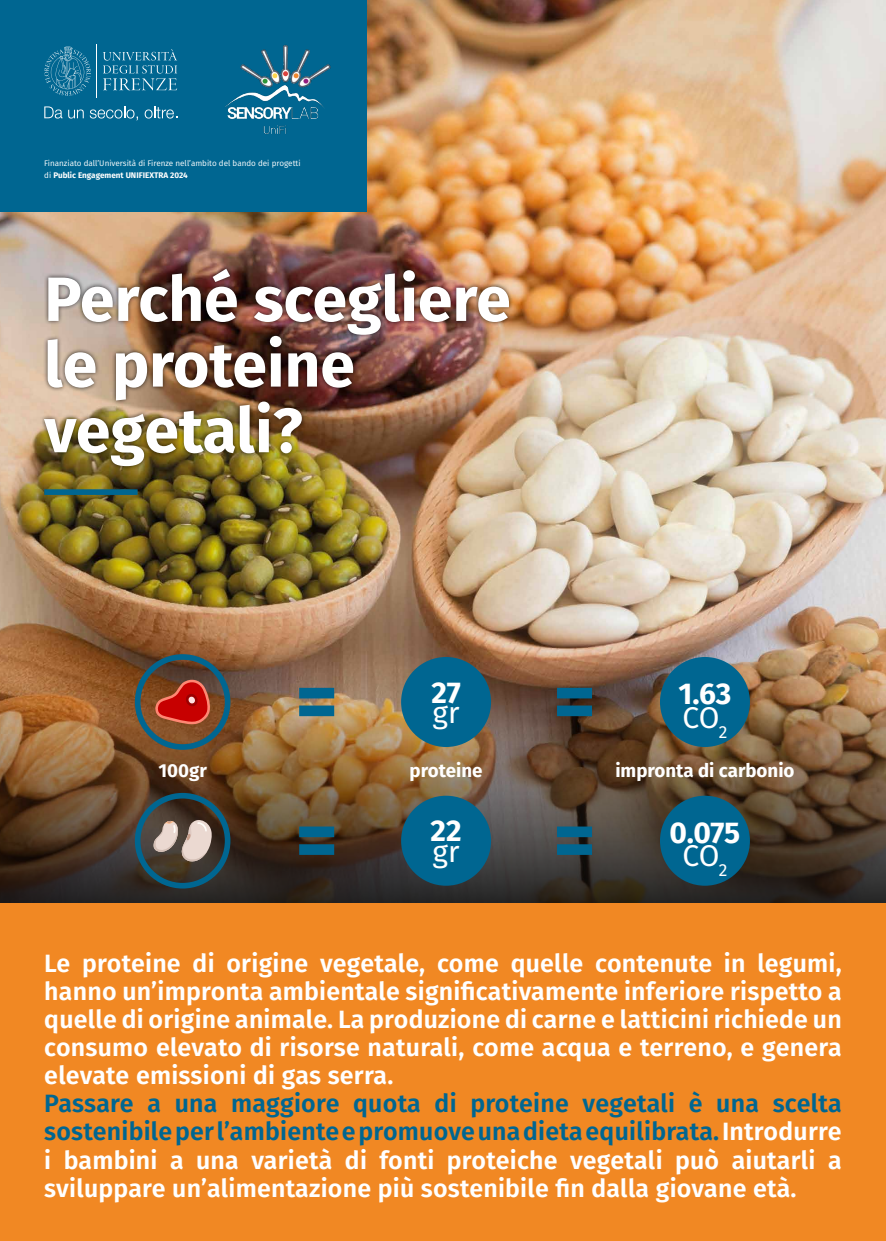
<style>
.page{position:relative;width:886px;height:1241px;background:#fff}
.page>*{position:absolute;margin:0;border:0;box-sizing:border-box;transform-origin:0 0}
.t1{font:700 62.5px/65.6px "Fira Sans";color:#fff}
.t2{font:700 30px/23.8px "Fira Sans";letter-spacing:-.01em;color:#fff}
.t3{font:30px "Fira Sans";color:#fff}
.t4{font:600 25px/28.1px "Fira Sans";letter-spacing:.01em;color:#fff;text-align:justify}
.t5{font:700 18.75px "Fira Sans";color:#fff}
.t6{font:8.12px/11.9px "Fira Sans";color:#fff}
.s1{font-weight:700}
.s2{font-weight:400}
.s3{color:#006691}
</style>
<div class="page">
<img style="left:0;top:0;width:886px;height:670px">
<img style="left:0;top:670px;width:886px;height:233px">
<div style="left:40px;top:264px;width:474px;height:206px;background:#000;opacity:.75"></div>
<div style="left:0;top:903px;width:886px;height:337px;background:#f18823"></div>
<div style="left:44px;top:489px;width:94px;height:6px;background:#006691"></div>
<div style="left:135px;top:654px;width:95px;height:95px;border:6px solid #006691;border-radius:50%"></div>
<div style="left:401px;top:657px;width:90px;height:89px;background:#006691;border-radius:50%"></div>
<div style="left:660px;top:657px;width:90px;height:89px;background:#006691;border-radius:50%"></div>
<svg style="left:154px;top:677px;width:57px;height:47px;background:#af2f20"></svg>
<div style="left:299px;top:687px;width:35px;height:11px;background:#006691"></div>
<div style="left:299px;top:705px;width:35px;height:11px;background:#006691"></div>
<div style="left:557px;top:687px;width:35px;height:11px;background:#006691"></div>
<div style="left:557px;top:705px;width:35px;height:11px;background:#006691"></div>
<div style="left:135px;top:792px;width:95px;height:96px;border:6px solid #006691;border-radius:50%"></div>
<div style="left:401px;top:795px;width:90px;height:90px;background:#006691;border-radius:50%"></div>
<div style="left:660px;top:795px;width:90px;height:90px;background:#006691;border-radius:50%"></div>
<div style="left:299px;top:826px;width:35px;height:11px;background:#006691"></div>
<div style="left:299px;top:844px;width:35px;height:10px;background:#006691"></div>
<div style="left:557px;top:826px;width:35px;height:11px;background:#006691"></div>
<div style="left:557px;top:844px;width:35px;height:10px;background:#006691"></div>
<svg style="left:153px;top:813px;width:59px;height:49px;background:#95857b"></svg>
<div style="left:0;top:0;width:367px;height:212px;background:#006691"></div>
<svg style="left:44px;top:106px;width:40px;height:12px"></svg>
<svg style="left:90px;top:106px;width:48px;height:14px"></svg>
<svg style="left:145px;top:106px;width:32px;height:12px"></svg>
<hr style="left:97px;top:44px;width:1px;height:54px;background:#fff">
<svg style="left:103px;top:49px;width:74px;height:41px"></svg>
<svg style="left:44px;top:46px;width:47px;height:50px"></svg>
<img style="left:225px;top:44px;width:106px;height:91px">
<p class="t6" style="left:44px;top:157px;width:258px">Finanziato dall’Università di Firenze nell’ambito del bando dei progetti di <span class="s1">Public Engagement UNIFIEXTRA 2024</span></p>
<h1 class="t1" style="left:44px;top:262px;width:468px">Perché scegliere le proteine vegetali?</h1>
<p class="t2" style="left:431px;top:678px;width:31px">27</p>
<p class="t3" style="left:432px;top:690px;width:29px">gr</p>
<p class="t2" style="left:678px;top:679px;width:55px">1.63<br><span class="s2">CO</span><sub>2</sub></p>
<p class="t5" style="left:158px;top:754px;width:50px">100gr</p>
<p class="t5" style="left:410px;top:754px;width:74px">proteine</p>
<p class="t5" style="left:615px;top:754px;width:181px">impronta di carbonio</p>
<p class="t2" style="left:430px;top:816px;width:33px">22</p>
<p class="t3" style="left:432px;top:828px;width:29px">gr</p>
<p class="t2" style="left:669px;top:818px;width:72px;line-height:23.1px;text-align:center">0.075<br><span class="s2">CO</span><sub>2</sub></p>
<p class="t4" style="left:44px;top:947px;width:799px">Le proteine di origine vegetale, come quelle contenute in legumi, hanno un’impronta ambientale significativamente inferiore rispetto a quelle di origine animale. La produzione di carne e latticini richiede un consumo elevato di risorse naturali, come acqua e terreno, e genera elevate emissioni di gas serra.</p>
<p class="t4" style="left:44px;top:1087px;width:799px"><span class="s3">Passare a una maggiore quota di proteine vegetali è una scelta sostenibile per l’ambiente e promuove una dieta equilibrata.</span> Introdurre i bambini a una varietà di fonti proteiche vegetali può aiutarli a sviluppare un’alimentazione più sostenibile fin dalla giovane età.</p>
</div>
